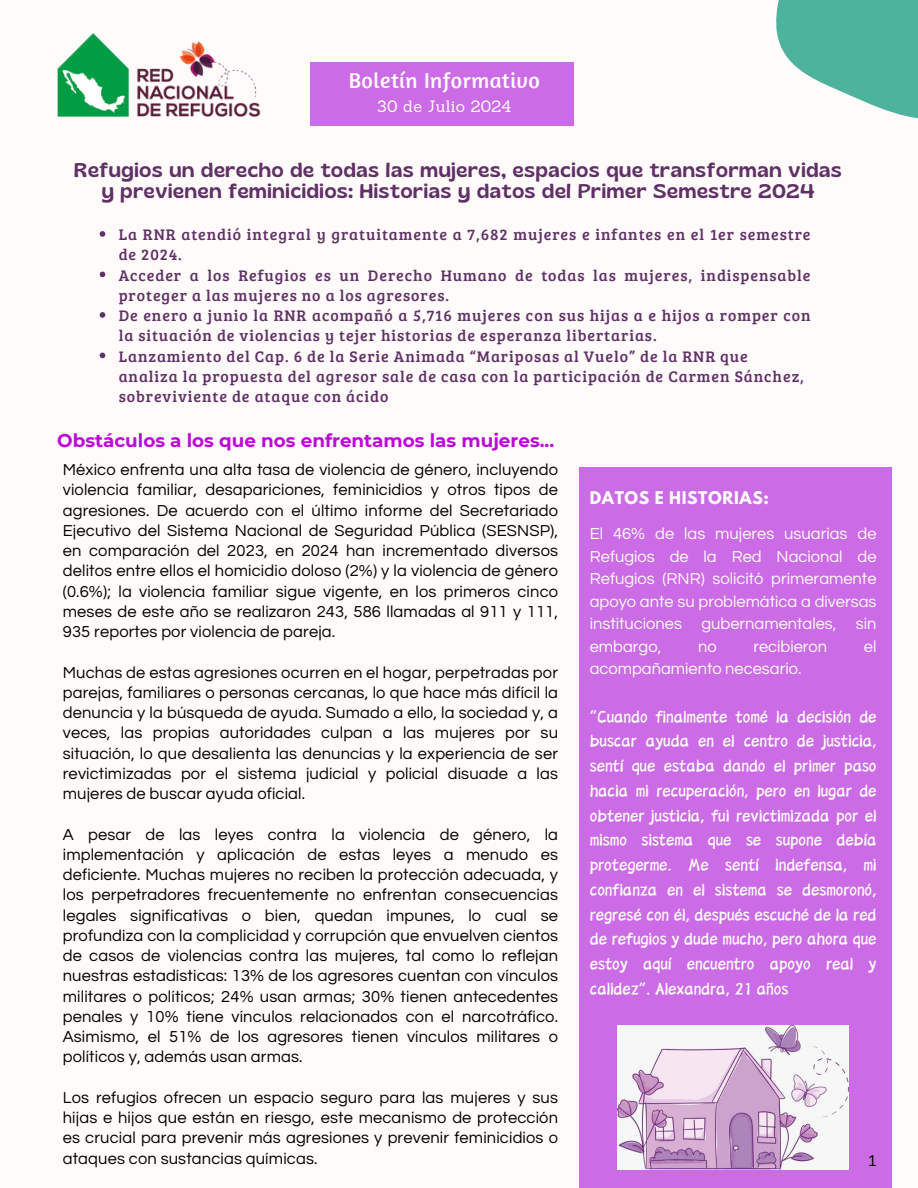
<style>
.page{position:relative;width:918px;height:1188px;background:#fffbfa}
.page>*{position:absolute;margin:0;border:0;box-sizing:border-box;transform-origin:0 0}
.t1{font:22.05px "Amaranth";letter-spacing:.02em;color:#fffbfa}
.t2{font:19.65px/21.9px "Gliker";letter-spacing:.04em;color:#603166;text-align:center}
.t3{font:700 18.3px "Montserrat";color:#bd06d9}
.t4{font:18px/24.8px "Canva Fengyi Latin";color:#fffbfa;text-align:justify}
.t5{font:16.5px/20.2px "Questrial";letter-spacing:.01em;color:#000;text-align:justify}
.t6{font:16.5px/22.5px "Questrial";color:#fffbfa;text-align:justify}
.t7{font:16.05px "Sanchez";letter-spacing:.02em;color:#fffbfa}
.t8{font:15.75px/20.2px "Bree Serif";letter-spacing:.06em;color:#603166}
.t9{font:700 15.6px "League Spartan";letter-spacing:.04em;color:#fffbfa}
.t10{font:15px "Sanchez";color:#000}
</style>
<div class="page">
<div style="left:311px;top:63px;width:263px;height:63px;background:#cb6ce6"></div>
<div style="left:580px;top:467px;width:311px;height:721px;background:#cb6ce6"></div>
<img style="left:57px;top:33px;width:204px;height:84px">
<img style="left:617px;top:1026px;width:232px;height:144px">
<svg style="left:776px;top:0;width:142px;height:119px"></svg>
<svg style="left:100px;top:231px;width:5px;height:6px"></svg>
<svg style="left:100px;top:272px;width:5px;height:5px"></svg>
<svg style="left:100px;top:312px;width:5px;height:6px"></svg>
<svg style="left:100px;top:353px;width:5px;height:5px"></svg>
<p class="t1" style="left:349px;top:67px;width:193px">Boletín Informativo</p>
<p class="t7" style="left:377px;top:96px;width:136px">30 de Julio 2024</p>
<p class="t2" style="left:74px;top:158px;width:769px">Refugios un derecho de todas las mujeres, espacios que transforman vidas y previenen feminicidios: Historias y datos del Primer Semestre 2024</p>
<p class="t8" style="left:119px;top:224px;width:693px">La RNR atendió integral y gratuitamente a 7,682 mujeres e infantes en el 1er semestre de 2024.</p>
<p class="t8" style="left:119px;top:264px;width:693px">Acceder a los Refugios es un Derecho Humano de todas las mujeres, indispensable proteger a las mujeres no a los agresores.</p>
<h2 class="t8" style="left:119px;top:305px;width:693px">De enero a junio la RNR acompañó a 5,716 mujeres con sus hijas a e hijos a romper con la situación de violencias y tejer historias de esperanza libertarias.</h2>
<p class="t8" style="left:119px;top:345px;width:687px">Lanzamiento del Cap. 6 de la Serie Animada “Mariposas al Vuelo” de la RNR que analiza la propuesta del agresor sale de casa con la participación de Carmen Sánchez, sobreviviente de ataque con ácido</p>
<h4 class="t3" style="left:57px;top:430px;width:498px">Obstáculos a los que nos enfrentamos las mujeres...</h4>
<p class="t5" style="left:63px;top:460px;width:497px">México enfrenta una alta tasa de violencia de género, incluyendo violencia familiar, desapariciones, feminicidios y otros tipos de agresiones. De acuerdo con el último informe del Secretariado Ejecutivo del Sistema Nacional de Seguridad Pública (SESNSP), en comparación del 2023, en 2024 han incrementado diversos delitos entre ellos el homicidio doloso (2%) y la violencia de género (0.6%); la violencia familiar sigue vigente, en los primeros cinco meses de este año se realizaron 243, 586 llamadas al 911 y 111, 935 reportes por violencia de pareja.</p>
<p class="t5" style="left:63px;top:663px;width:497px">Muchas de estas agresiones ocurren en el hogar, perpetradas por parejas, familiares o personas cercanas, lo que hace más difícil la denuncia y la búsqueda de ayuda. Sumado a ello, la sociedad y, a veces, las propias autoridades culpan a las mujeres por su situación, lo que desalienta las denuncias y la experiencia de ser revictimizadas por el sistema judicial y policial disuade a las mujeres de buscar ayuda oficial.</p>
<p class="t5" style="left:63px;top:825px;width:497px">A pesar de las leyes contra la violencia de género, la implementación y aplicación de estas leyes a menudo es deficiente. Muchas mujeres no reciben la protección adecuada, y los perpetradores frecuentemente no enfrentan consecuencias legales significativas o bien, quedan impunes, lo cual se profundiza con la complicidad y corrupción que envuelven cientos de casos de violencias contra las mujeres, tal como lo reflejan nuestras estadísticas: 13% de los agresores cuentan con vínculos militares o políticos; 24% usan armas; 30% tienen antecedentes penales y 10% tiene vínculos relacionados con el narcotráfico.<br>Asimismo, el 51% de los agresores tienen vínculos militares o políticos y, además usan armas.</p>
<p class="t5" style="left:63px;top:1088px;width:497px">Los refugios ofrecen un espacio seguro para las mujeres y sus hijas e hijos que están en riesgo, este mecanismo de protección es crucial para prevenir más agresiones y prevenir feminicidios o ataques con sustancias químicas.</p>
<p class="t9" style="left:590px;top:490px;width:181px">DATOS E HISTORIAS:</p>
<h1 class="t6" style="left:590px;top:523px;width:288px">El 46% de las mujeres usuarias de Refugios de la Red Nacional de Refugios (RNR) solicitó primeramente apoyo ante su problemática a diversas instituciones gubernamentales, sin embargo,</h1>
<h1 class="t6" style="left:698px;top:636px;width:20px">no</h1>
<h1 class="t6" style="left:753px;top:636px;width:75px">recibieron</h1>
<h1 class="t6" style="left:864px;top:636px;width:14px">el</h1>
<h1 class="t6" style="left:590px;top:658px;width:213px">acompañamiento necesario.</h1>
<p class="t4" style="left:590px;top:704px;width:288px">“Cuando finalmente tomé la decisión de buscar ayuda en el centro de justicia, sentí que estaba dando el primer paso hacia mi recuperación, pero en lugar de obtener justicia, fui revictimizada por el mismo sistema que se supone debía protegerme. Me sentí indefensa, mi confianza en el sistema se desmoronó, regresé con él, después escuché de la red de refugios y dude mucho, pero ahora que estoy aquí encuentro apoyo real y calidez”. Alexandra, 21 años</p>
<p class="t10" style="left:869px;top:1151px;width:9px">1</p>
</div>
